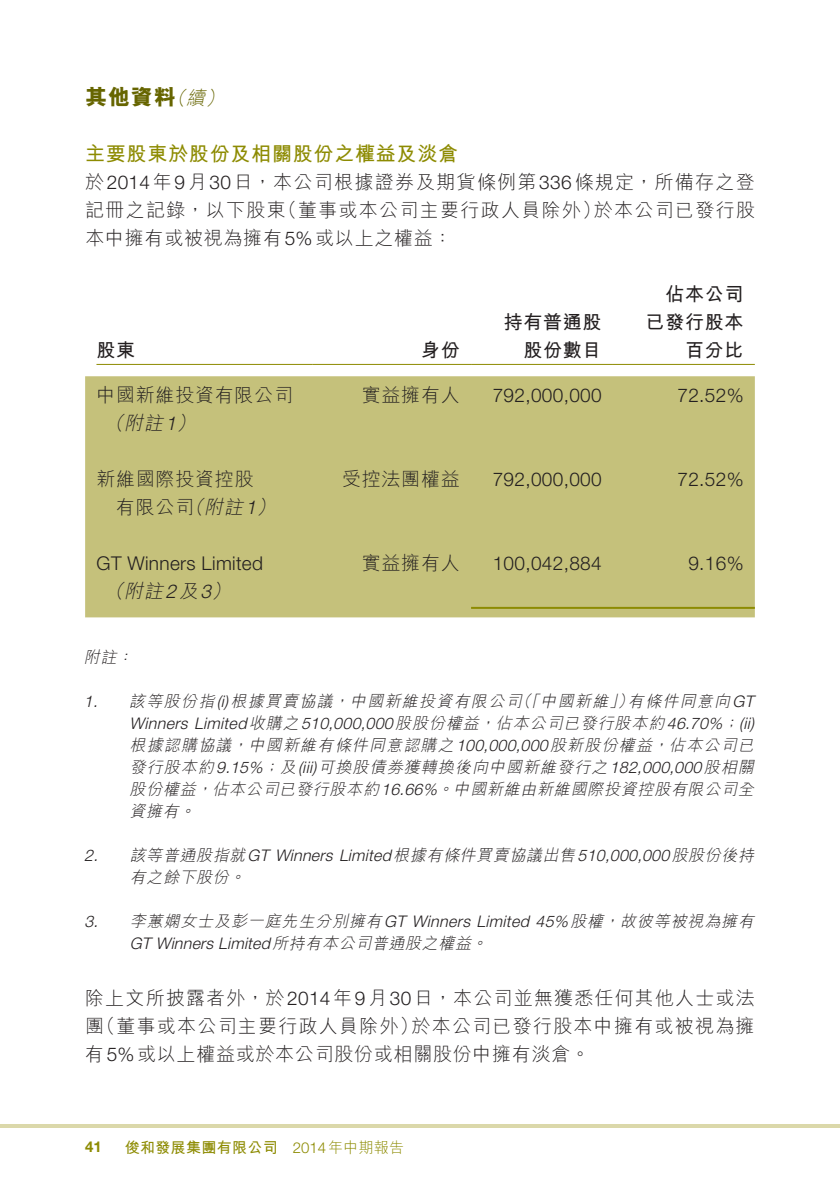
<style>
.page{position:relative;width:840px;height:1191px;background:#fff}
.page>*{position:absolute;margin:0;border:0;box-sizing:border-box;transform-origin:0 0}
.t1{font:800 22px "M Hei HK";color:#666500}
.t2{font:700 20px "M Hei HK";letter-spacing:.035em;color:#8d8b02}
.t3{font:300 19px/28px "M Hei HK";letter-spacing:.06em;color:#231f20;text-align:right}
.t4{font:300 19px/28px "M Hei HK";letter-spacing:.035em;color:#231f20}
.t5{font:300 19px "Helvetica Neue LT Std";letter-spacing:.015em;color:#231f20}
.t6{font:700 19px/28px "M Hei HK";letter-spacing:.035em;color:#231f20;text-align:right}
.t7{font:italic 300 19px "M Hei HK";color:#231f20}
.t8{font:italic 300 19px "M Hei HK";color:#666500}
.t9{font:italic 300 16px/22px "M Hei HK";color:#231f20;text-align:right}
.t10{font:italic 300 16px "Helvetica Neue LT Std";color:#231f20}
.t11{font:700 15px "M Hei HK";letter-spacing:.02em;color:#8d8b02}
.t12{font:300 15px "M Hei HK";letter-spacing:.02em;color:#8d8b02}
.t13{font:700 15px "Helvetica Neue LT Std";color:#8d8b02}
.s1{font-family:"Helvetica Neue LT Std"}
.s2{font-style:italic}
.s3{font-family:"Helvetica Neue LT Std";font-style:italic}
.s4{font-family:"M Hei HK"}
</style>
<div class="page">
<hr style="left:0;top:1124px;width:839px;height:4px;background:#dbd8aa">
<div style="left:85px;top:376px;width:669px;height:241px;background:#c5c17b"></div>
<hr style="left:96px;top:364px;width:216px;height:1px;background:#8d8b02">
<hr style="left:312px;top:364px;width:159px;height:1px;background:#8d8b02">
<hr style="left:471px;top:364px;width:141px;height:1px;background:#8d8b02">
<hr style="left:612px;top:364px;width:142px;height:1px;background:#8d8b02">
<hr style="left:471px;top:607px;width:141px;height:2px;background:#8d8b02">
<hr style="left:612px;top:607px;width:142px;height:2px;background:#8d8b02">
<h1 class="t1" style="left:85px;top:86px;width:92px">其他資料</h1>
<p class="t2" style="left:85px;top:139px;width:374px">主要股東於股份及相關股份之權益及淡倉</p>
<p class="t3" style="left:85px;top:167px;width:671px">於<span class="s1">2014</span>年<span class="s1">9</span>月<span class="s1">30</span>日，本公司根據證券及期貨條例第<span class="s1">336</span>條規定，所備存之登於本公司已發行股</p>
<p class="t8" style="left:186px;top:88px;width:25px">續</p>
<p class="t8" style="left:167px;top:88px;width:25px">（</p>
<p class="t8" style="left:205px;top:88px;width:25px">(</p>
<p class="t3" style="left:278px;top:195px;width:324px">（董事或本公司主要行政人員除外）</p>
<p class="t4" style="left:85px;top:195px;width:368px">記冊之記錄，以下股東<br>本中擁有或被視為擁有<span class="s1">5%</span>或以上之權益：</p>
<p class="t6" style="left:96px;top:334px;width:40px">股東</p>
<p class="t4" style="left:124px;top:380px;width:170px;text-indent:-28px">中國新維投資有限公司<span class="s2">附註 (</span><span class="s3">1</span></p>
<p class="t7" style="left:105px;top:413px;width:25px">（</p>
<p class="t4" style="left:204px;top:464px;width:77px;text-indent:-107px">新維國際投資控股<span class="s2">附註 (</span><span class="s3">1</span></p>
<p class="t7" style="left:185px;top:497px;width:25px">（</p>
<p class="t3" style="left:116px;top:492px;width:80px">有限公司</p>
<p class="t5" style="left:96px;top:551px;width:168px">GT Winners Limited</p>
<p class="t7" style="left:124px;top:581px;width:112px">附註<span class="s1">2</span> 及 (<span class="s1">3</span></p>
<p class="t7" style="left:105px;top:581px;width:25px">（</p>
<p class="t9" style="left:84px;top:645px;width:37px">附註</p>
<p class="t9" style="left:117px;top:645px;width:21px">：</p>
<p class="t6" style="left:421px;top:334px;width:40px">身份</p>
<p class="t6" style="left:503px;top:306px;width:99px">持有普通股股份數目</p>
<p class="t6" style="left:645px;top:278px;width:99px">佔本公司已發行股本百分比</p>
<p class="t3" style="left:361px;top:380px;width:99px">實益擁有人</p>
<p class="t5" style="left:492px;top:383px;width:110px">792,000,000</p>
<p class="t5" style="left:677px;top:383px;width:68px">72.52%</p>
<p class="t3" style="left:342px;top:464px;width:119px">受控法團權益</p>
<p class="t5" style="left:492px;top:467px;width:110px">792,000,000</p>
<p class="t5" style="left:677px;top:467px;width:68px">72.52%</p>
<p class="t3" style="left:361px;top:548px;width:99px">實益擁有人</p>
<p class="t5" style="left:492px;top:551px;width:110px">100,042,884</p>
<p class="t5" style="left:688px;top:551px;width:57px">9.16%</p>
<p class="t10" style="left:84px;top:691px;width:19px">1.</p>
<p class="t10" style="left:84px;top:845px;width:19px">2.</p>
<p class="t10" style="left:84px;top:911px;width:19px">3.</p>
<p class="t9" style="left:515px;top:689px;width:29px">（「</p>
<p class="t9" style="left:609px;top:689px;width:29px">」）</p>
<p class="t9" style="left:627px;top:689px;width:131px">有條件同意向<span class="s1">GT</span></p>
<p class="t9" style="left:350px;top:689px;width:176px">中國新維投資有限公司</p>
<p class="t9" style="left:540px;top:689px;width:73px">中國新維</p>
<p class="t9" style="left:129px;top:689px;width:208px">該等股份指 <span class="s1">)i(</span> 根據買賣協議</p>
<p class="t9" style="left:333px;top:689px;width:21px">，</p>
<p class="t10" style="left:129px;top:713px;width:354px">Winners Limited<span class="s4">收購之</span> 510,000,000<span class="s4">股股份權益</span></p>
<p class="t9" style="left:495px;top:711px;width:232px">佔本公司已發行股本約<span class="s1">46.70%</span></p>
<p class="t9" style="left:722px;top:711px;width:26px">；<span class="s1">(</span></p>
<p class="t10" style="left:743px;top:713px;width:12px">(i i</p>
<p class="t9" style="left:479px;top:711px;width:21px">，</p>
<p class="t9" style="left:248px;top:733px;width:408px">中國新維有條件同意認購之<span class="s1">100,000,000</span>股新股份權益</p>
<p class="t9" style="left:669px;top:733px;width:90px">佔本公司已</p>
<p class="t9" style="left:129px;top:733px;width:107px">根據認購協議</p>
<p class="t9" style="left:232px;top:733px;width:21px">，</p>
<p class="t9" style="left:652px;top:733px;width:21px">，</p>
<p class="t9" style="left:279px;top:755px;width:479px">及<span class="s1">( )</span> 可換股債劵獲轉換後向中國新維發行之<span class="s1">182,000,000</span>股相關</p>
<p class="t9" style="left:130px;top:755px;width:138px">發行股本約<span class="s1">9.15%</span></p>
<p class="t10" style="left:302px;top:757px;width:15px">iii</p>
<p class="t9" style="left:263px;top:755px;width:21px">；</p>
<p class="t9" style="left:453px;top:777px;width:305px">中國新維由新維國際投資控股有限公司全</p>
<p class="t9" style="left:212px;top:777px;width:230px">佔本公司已發行股本約<span class="s1">16.66%</span></p>
<p class="t9" style="left:130px;top:777px;width:71px">股份權益。</p>
<p class="t9" style="left:437px;top:777px;width:21px">。</p>
<p class="t9" style="left:196px;top:777px;width:21px">，</p>
<p class="t9" style="left:129px;top:799px;width:54px">資擁有</p>
<p class="t10" style="left:130px;top:845px;width:629px"><span class="s4">該等普通股指就</span>GT Winners Limited<span class="s4">根據有條件買賣協議出售</span> 510,000,000<span class="s4">股股份後持</span></p>
<p class="t9" style="left:130px;top:865px;width:104px">有之餘下股份</p>
<p class="t9" style="left:229px;top:865px;width:21px">。</p>
<p class="t10" style="left:130px;top:911px;width:478px"><span class="s4">李蕙嫻女士及彭一庭先生分別擁有</span>GT Winners Limited 45% <span class="s4">股權</span></p>
<p class="t9" style="left:619px;top:909px;width:139px">故彼等被視為擁有</p>
<p class="t9" style="left:603px;top:909px;width:21px">，</p>
<p class="t10" style="left:130px;top:933px;width:346px">GT Winners Limited<span class="s4">所持有本公司普通股之權益</span></p>
<p class="t3" style="left:85px;top:983px;width:670px">除上文所披露者外，於<span class="s1">2014</span>年<span class="s1">9</span>月<span class="s1">30</span>日，本公司並無獲悉任何其他人士或法於本公司已發行股本中擁有或被視為擁</p>
<p class="t9" style="left:471px;top:931px;width:21px">。</p>
<p class="t4" style="left:85px;top:1011px;width:506px">（團 董事或本公司主要行政人員除外）<br>有<span class="s1">5%</span>或以上權益或於本公司股份或相關股份中擁有淡倉。</p>
<p class="t13" style="left:85px;top:1137px;width:18px">41</p>
<p class="t11" style="left:125px;top:1137px;width:154px">俊和發展集團有限公司</p>
<p class="t12" style="left:292px;top:1140px;width:113px"><span class="s1">2014</span>年中期報告</p>
</div>
